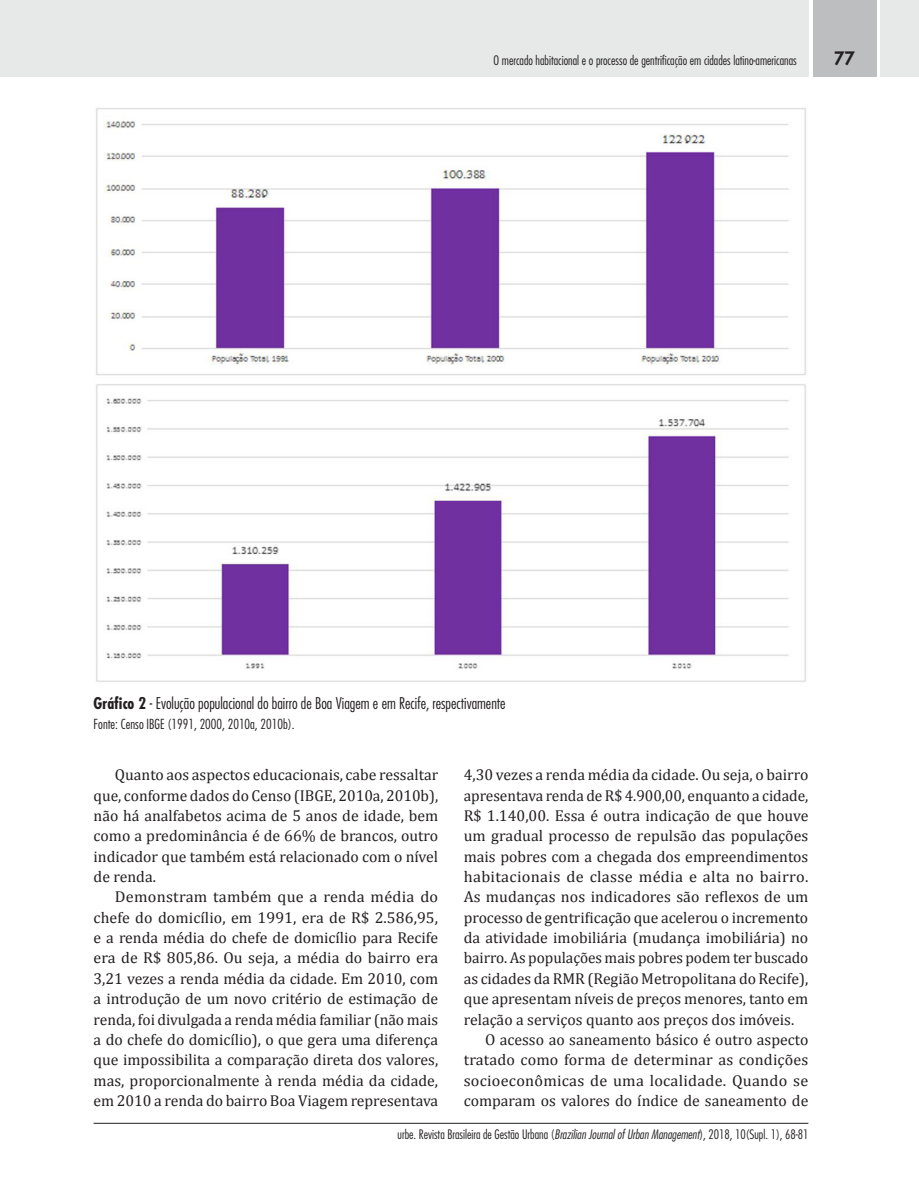
<style>
.page{position:relative;width:919px;height:1191px;background:#fff}
.page>*{position:absolute;margin:0;border:0;box-sizing:border-box;transform-origin:0 0}
.t1{font:800 18px "Futura Std";color:#231f20}
.Paragraph{font:15.75px/20.4px "Cambria";color:#231f20;text-align:justify}
.FigureCaption{font:300 condensed 15.75px "Futura Std";color:#231f20}
.FigureSource{font:300 condensed 13.5px "Futura Std";color:#231f20}
.t2{font:300 condensed 12.75px "Futura Std";color:#231f20}
.s1{font-weight:700}
.s2{font-style:italic}
</style>
<div class="page">
<div style="left:0;top:0;width:808px;height:77px;background:#e7e8e8"></div>
<div style="left:812px;top:0;width:64px;height:77px;background:#bcbec0"></div>
<div style="left:880px;top:0;width:38px;height:77px;background:#e7e8e8"></div>
<hr style="left:94px;top:1123px;width:714px;height:1px;background:#231f20">
<img style="left:96px;top:108px;width:710px;height:574px">
<p class="t2" style="left:493px;top:53px;width:304px">O mercado habitacional e o processo de gentrificação em cidades latino-americanas</p>
<p class="t1" style="left:834px;top:47px;width:22px">77</p>
<p class="FigureCaption" style="left:94px;top:694px;width:413px"><span class="s1">Gráfico 2</span> - Evolução populacional do bairro de Boa Viagem e em Recife, respectivamente</p>
<p class="FigureSource" style="left:94px;top:716px;width:202px">Fonte: Censo IBGE (1991, 2000, 2010a, 2010b).</p>
<p class="Paragraph" style="left:94px;top:764px;width:346px;text-indent:21px">Quanto aos aspectos educacionais, cabe ressaltar que, conforme dados do Censo (IBGE, 2010a, 2010b), não há analfabetos acima de 5 anos de idade, bem como a predominância é de 66% de brancos, outro indicador que também está relacionado com o nível de renda.</p>
<p class="Paragraph" style="left:94px;top:886px;width:346px;text-indent:21px">Demonstram também que a renda média do chefe do domicílio, em 1991, era de R$ 2.586,95, e a renda média do chefe de domicílio para Recife era de R$ 805,86. Ou seja, a média do bairro era 3,21 vezes a renda média da cidade. Em 2010, com a introdução de um novo critério de estimação de renda, foi divulgada a renda média familiar (não mais a do chefe do domicílio), o que gera uma diferença que impossibilita a comparação direta dos valores, mas, proporcionalmente à renda média da cidade, em 2010 a renda do bairro Boa Viagem representava</p>
<p class="Paragraph" style="left:463px;top:764px;width:346px">4,30 vezes a renda média da cidade. Ou seja, o bairro apresentava renda de R$ 4.900,00, enquanto a cidade, R$ 1.140,00. Essa é outra indicação de que houve um gradual processo de repulsão das populações mais pobres com a chegada dos empreendimentos habitacionais de classe média e alta no bairro.<br>As mudanças nos indicadores são reflexos de um processo de gentrificação que acelerou o incremento da atividade imobiliária (mudança imobiliária) no bairro. As populações mais pobres podem ter buscado as cidades da RMR (Região Metropolitana do Recife), que apresentam níveis de preços menores, tanto em relação a serviços quanto aos preços dos imóveis.</p>
<p class="Paragraph" style="left:463px;top:1029px;width:346px;text-indent:21px">O acesso ao saneamento básico é outro aspecto tratado como forma de determinar as condições socioeconômicas de uma localidade. Quando se comparam os valores do índice de saneamento de</p>
<p class="t2" style="left:397px;top:1126px;width:412px">urbe. Revista Brasileira de Gestão Urbana (<span class="s2">Brazilian Journal of Urban Management</span>), 2018, 10(Supl. 1), 68-81</p>
</div>
